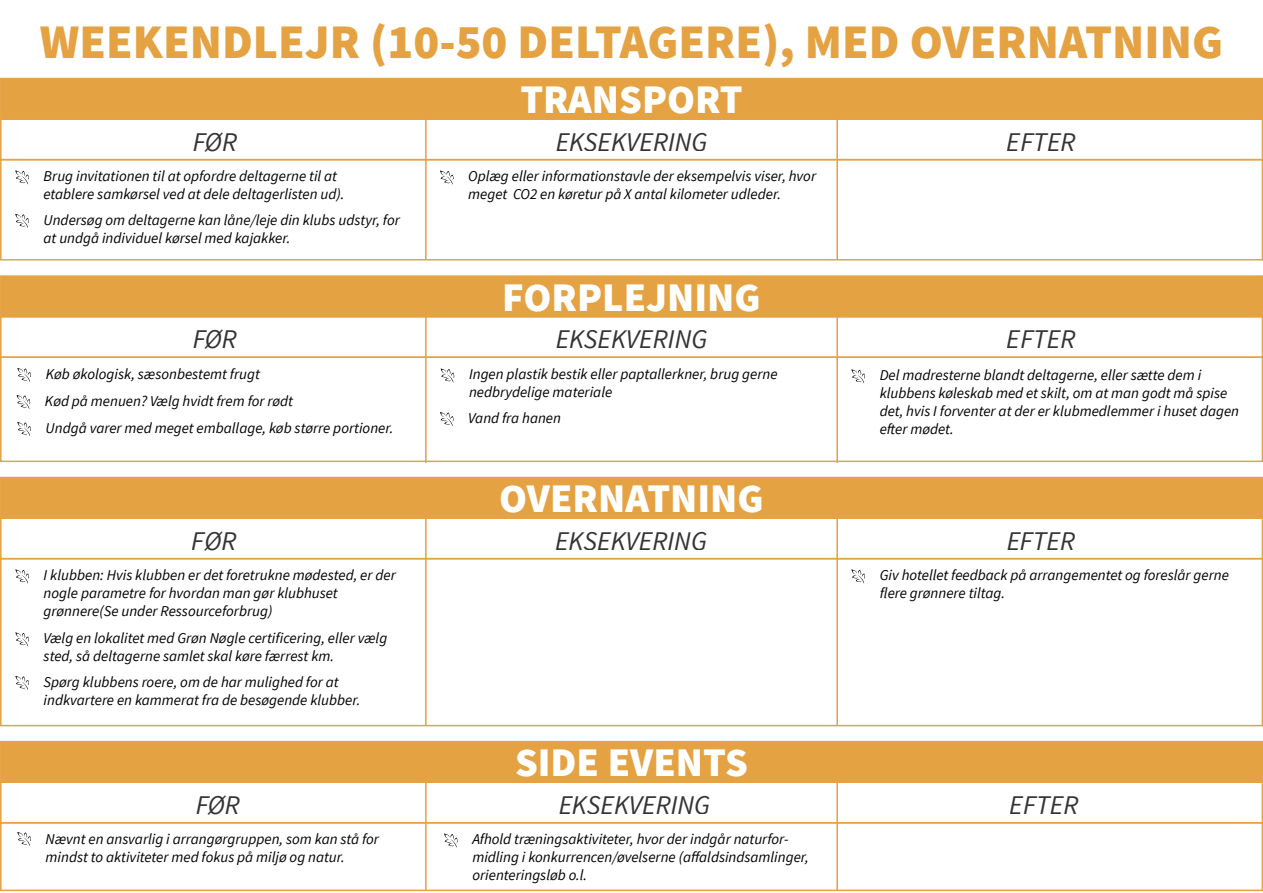
<style>
.page{position:relative;width:1263px;height:893px;background:#fff}
.page>*{position:absolute;margin:0;border:0;box-sizing:border-box;transform-origin:0 0}
.t1{font:900 48px "Source Sans Pro";color:#e4a242}
.t2{font:900 40.5px "Source Sans Pro";color:#fff}
.t3{font:italic 27px "Source Sans Pro";color:#000001}
.t4{font:italic 15px/18px "Source Sans Pro";color:#000001}
</style>
<div class="page">
<div style="left:1px;top:79px;width:1261px;height:40px;background:#e4a242"></div>
<div style="left:0;top:78px;width:1263px;height:42px;border:2px solid #e4a242"></div>
<div style="left:0;top:118px;width:1263px;height:42px;border:2px solid #e4a242"></div>
<div style="left:0;top:159px;width:1263px;height:101px;border:2px solid #e4a242"></div>
<hr style="left:425px;top:119px;width:2px;height:141px;background:#e4a242">
<hr style="left:836px;top:119px;width:2px;height:141px;background:#e4a242">
<svg style="left:15px;top:170px;width:14px;height:14px"></svg>
<svg style="left:15px;top:214px;width:14px;height:14px"></svg>
<div style="left:0;top:275px;width:1263px;height:42px;background:#e4a242;border:2px solid #e4a242"></div>
<div style="left:0;top:316px;width:1263px;height:42px;border:2px solid #e4a242"></div>
<div style="left:0;top:356px;width:1263px;height:106px;border:2px solid #e4a242"></div>
<hr style="left:425px;top:317px;width:2px;height:146px;background:#e4a242">
<hr style="left:836px;top:317px;width:2px;height:146px;background:#e4a242">
<svg style="left:17px;top:368px;width:14px;height:14px"></svg>
<svg style="left:17px;top:395px;width:13px;height:14px"></svg>
<svg style="left:441px;top:369px;width:13px;height:13px"></svg>
<svg style="left:440px;top:412px;width:14px;height:14px"></svg>
<svg style="left:851px;top:369px;width:14px;height:14px"></svg>
<div style="left:0;top:741px;width:1263px;height:42px;background:#e4a242"></div>
<div style="left:0;top:822px;width:1263px;height:69px;border:2px solid #e4a242"></div>
<svg style="left:17px;top:832px;width:14px;height:14px"></svg>
<svg style="left:444px;top:833px;width:14px;height:14px"></svg>
<hr style="left:425px;top:782px;width:2px;height:108px;background:#e4a242">
<hr style="left:836px;top:782px;width:2px;height:108px;background:#e4a242">
<svg style="left:17px;top:422px;width:14px;height:14px"></svg>
<div style="left:0;top:477px;width:1263px;height:42px;background:#e4a242"></div>
<div style="left:0;top:517px;width:1263px;height:42px;border:2px solid #e4a242"></div>
<div style="left:0;top:558px;width:1263px;height:168px;border:2px solid #e4a242"></div>
<hr style="left:425px;top:518px;width:2px;height:208px;background:#e4a242">
<hr style="left:836px;top:518px;width:2px;height:208px;background:#e4a242">
<svg style="left:15px;top:569px;width:14px;height:14px"></svg>
<svg style="left:440px;top:171px;width:14px;height:13px"></svg>
<svg style="left:15px;top:632px;width:14px;height:14px"></svg>
<svg style="left:15px;top:676px;width:14px;height:14px"></svg>
<svg style="left:851px;top:569px;width:14px;height:14px"></svg>
<h1 class="t1" style="left:40px;top:11px;width:1184px">WEEKENDLEJR (10-50 DELTAGERE), MED OVERNATNING</h1>
<h2 class="t2" style="left:520px;top:73px;width:224px">TRANSPORT</h2>
<h3 class="t3" style="left:192px;top:125px;width:46px">FØR</h3>
<h3 class="t3" style="left:556px;top:125px;width:153px">EKSEKVERING</h3>
<h3 class="t3" style="left:1007px;top:125px;width:70px">EFTER</h3>
<p class="t4" style="left:44px;top:167px;width:302px">Brug invitationen til at opfordre deltagerne til at etablere samkørsel ved at dele deltagerlisten ud).</p>
<p class="t4" style="left:44px;top:211px;width:358px">Undersøg om deltagerne kan låne/leje din klubs udstyr, for at undgå individuel kørsel med kajakker.</p>
<p class="t4" style="left:468px;top:167px;width:349px">Oplæg eller informationstavle der eksempelvis viser, hvor meget CO2 en køretur på X antal kilometer udleder.</p>
<h2 class="t2" style="left:502px;top:271px;width:260px">FORPLEJNING</h2>
<h3 class="t3" style="left:192px;top:322px;width:46px">FØR</h3>
<h3 class="t3" style="left:555px;top:322px;width:153px">EKSEKVERING</h3>
<h3 class="t3" style="left:1007px;top:322px;width:70px">EFTER</h3>
<p class="t4" style="left:45px;top:360px;width:250px;line-height:27px">Køb økologisk, sæsonbestemt frugt<br>Kød på menuen? Vælg hvidt frem for rødt</p>
<p class="t4" style="left:469px;top:365px;width:310px">Ingen plastik bestik eller paptallerkner, brug gerne nedbrydelige materiale</p>
<p class="t4" style="left:468px;top:409px;width:94px">Vand fra hanen</p>
<p class="t4" style="left:880px;top:366px;width:361px">Del madresterne blandt deltagerne, eller sætte dem i klubbens køleskab med et skilt, om at man godt må spise det, hvis I forventer at der er klubmedlemmer i huset dagen efter mødet.</p>
<p class="t4" style="left:46px;top:419px;width:349px">Undgå varer med meget emballage, køb større portioner.</p>
<h2 class="t2" style="left:499px;top:472px;width:266px">OVERNATNING</h2>
<h3 class="t3" style="left:192px;top:524px;width:46px">FØR</h3>
<h3 class="t3" style="left:555px;top:524px;width:153px">EKSEKVERING</h3>
<h3 class="t3" style="left:1006px;top:524px;width:70px">EFTER</h3>
<p class="t4" style="left:44px;top:566px;width:354px">I klubben: Hvis klubben er det foretrukne mødested, er der nogle parametre for hvordan man gør klubhuset grønnere(Se under Ressourceforbrug)</p>
<p class="t4" style="left:44px;top:629px;width:345px">Vælg en lokalitet med Grøn Nøgle certificering, eller vælg sted, så deltagerne samlet skal køre færrest km.</p>
<p class="t4" style="left:44px;top:672px;width:318px">Spørg klubbens roere, om de har mulighed for at indkvartere en kammerat fra de besøgende klubber.</p>
<h2 class="t2" style="left:515px;top:736px;width:234px">SIDE EVENTS</h2>
<p class="t4" style="left:880px;top:566px;width:351px">Giv hotellet feedback på arrangementet og foreslår gerne flere grønnere tiltag.</p>
<h3 class="t3" style="left:195px;top:788px;width:46px">FØR</h3>
<h3 class="t3" style="left:558px;top:788px;width:153px">EKSEKVERING</h3>
<h3 class="t3" style="left:1010px;top:788px;width:70px">EFTER</h3>
<p class="t4" style="left:46px;top:830px;width:335px">Nævnt en ansvarlig i arrangørgruppen, som kan stå for mindst to aktiviteter med fokus på miljø og natur.</p>
<p class="t4" style="left:472px;top:830px;width:338px">Afhold træningsaktiviteter, hvor der indgår naturfor&shy;midling i konkurrencen/øvelserne (affaldsindsamlinger, orienteringsløb o.l.</p>
</div>
